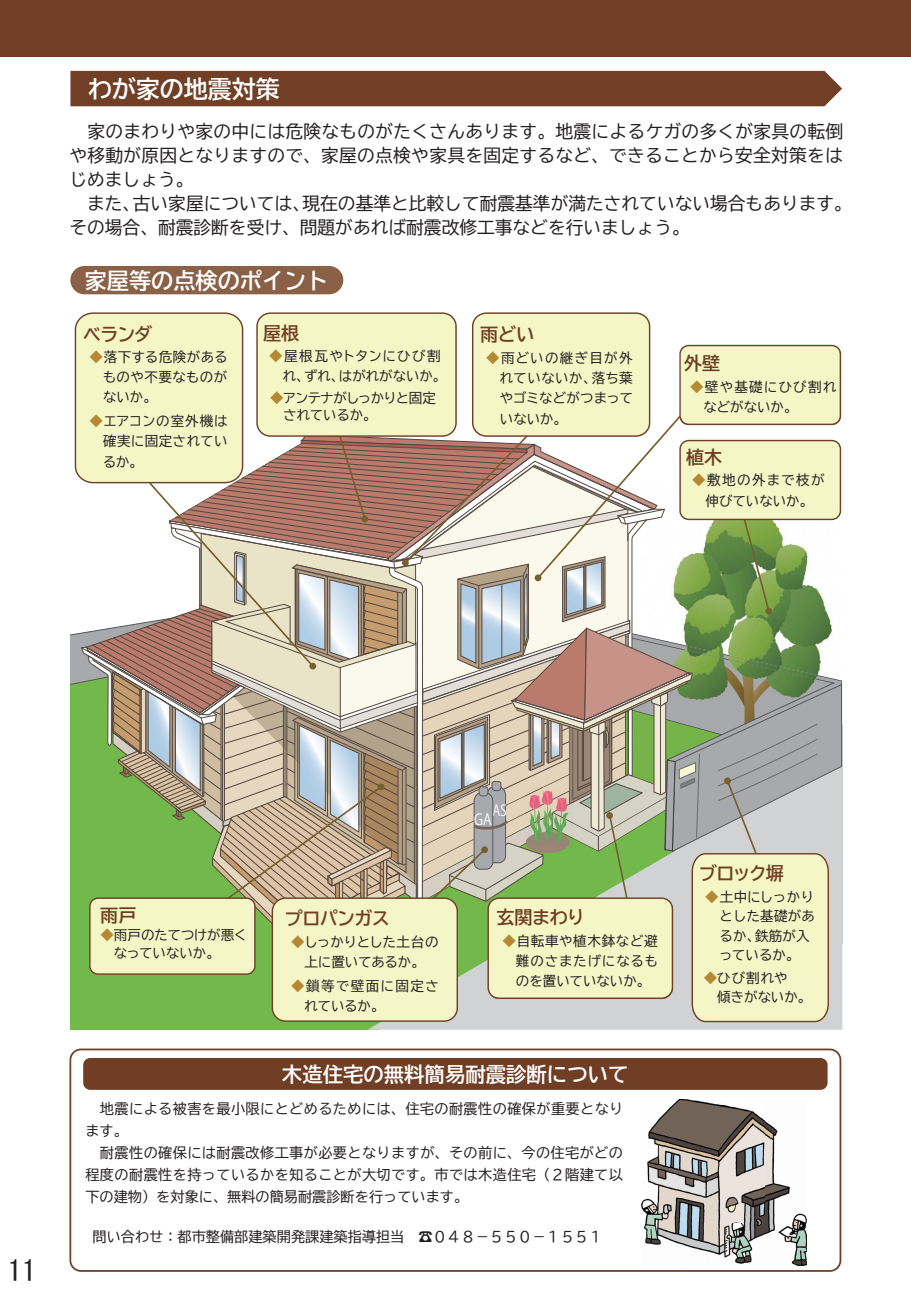
<style>
.page{position:relative;width:911px;height:1290px;background:#fff}
.page>*{position:absolute;margin:0;border:0;box-sizing:border-box;transform-origin:0 0}
.t1{font:28.38px "MS Gothic";color:#231f20}
.t2{font:23.88px "BIZ UD Gothic Bold";color:#fff}
.t3{font:22.12px "BIZ UD Gothic Bold";color:#fff}
.t4{font:20.38px "BIZ UD Gothic Bold";color:#fff}
.t5{font:18px "BIZ UDP Gothic Bold";color:#703f25}
.t6{font:18px "BIZ UDP Gothic Bold";color:#6e3e24}
.t7{font:17.75px/23.9px "BIZ UD Gothic";letter-spacing:.015em;color:#231f20}
.t8{font:15.25px "Koz Go Pr 6 N";color:#fff;scale:.79 1}
.t9{font:15.25px "Koz Go Pr 6 N";color:#fff;scale:.86 1}
.t10{font:14.12px/22.1px "BIZ UD Gothic";letter-spacing:.025em;color:#231f20}
.t11{font:14.12px "BIZ UD Gothic";color:#231f20}
.t12{font:13.5px/20.4px "BIZ UDP Gothic";letter-spacing:.03em;color:#231f20;text-align:justify}
.t13{font:13.5px/17.6px "BIZ UDP Gothic";color:#231f20}
.t14{font:13.5px/20.4px "BIZ UDP Gothic";letter-spacing:.1em;color:#231f20}
.t15{font:13.5px/20.2px "BIZ UDP Gothic";letter-spacing:.05em;color:#231f20;text-align:center}
.t16{font:13.5px "BIZ UDP Gothic";letter-spacing:.11em;color:#231f20}
.s1{color:#b58933}
</style>
<div class="page">
<div style="left:0;top:0;width:911px;height:57px;background:#703f25"></div>
<div style="left:70px;top:71px;width:772px;height:35px;background:#703f25"></div>
<svg style="left:70px;top:312px;width:772px;height:718px"></svg>
<div style="left:681px;top:352px;width:160px;height:72px;background:#f5f6c6"></div>
<div style="left:70px;top:266px;width:273px;height:28px;background:#8a6146;border-radius:14px"></div>
<div style="left:69px;top:1048px;width:772px;height:224px;border:2px solid #6f3e25;border-radius:11px"></div>
<div style="left:83px;top:1058px;width:744px;height:32px;background:#6f3e25;border-radius:7px"></div>
<img style="left:641px;top:1099px;width:166px;height:166px">
<h2 class="t2" style="left:88px;top:77px;width:193px">わが家の地震対策</h2>
<p class="t7" style="left:69px;top:119px;width:784px">　家のまわりや家の中には危険なものがたくさんあります。地震によるケガの多くが家具の転倒や移動が原因となりますので、家屋の点検や家具を固定するなど、できることから安全対策をはじめましょう。<br>　また、古い家屋については、現在の基準と比較して耐震基準が満たされていない場合もあります。その場合、耐震診断を受け、問題があれば耐震改修工事などを行いましょう。</p>
<p class="t3" style="left:85px;top:269px;width:245px">家屋等の点検のポイント</p>
<p class="t5" style="left:84px;top:325px;width:70px">ベランダ</p>
<p class="t12" style="left:103px;top:346px;width:126px;text-indent:-14px"><span class="s1">◆</span>落下する危険があるものや不要なものがないか。</p>
<p class="t12" style="left:103px;top:411px;width:126px;text-indent:-14px"><span class="s1">◆</span>エアコンの室外機は確実に固定されているか。</p>
<p class="t5" style="left:263px;top:324px;width:38px">屋根</p>
<p class="t14" style="left:269px;top:345px;width:173px;text-align:right"><span class="s1">◆</span>屋根瓦やトタンにひび割れ、ずれ、はがれがないか。</p>
<p class="t13" style="left:283px;top:389px;width:154px;text-indent:-14px"><span class="s1">◆</span>アンテナがしっかりと固定されているか。</p>
<p class="t6" style="left:480px;top:325px;width:56px">雨どい</p>
<p class="t12" style="left:500px;top:347px;width:135px;text-indent:-14px"><span class="s1">◆</span>雨どいの継ぎ目が外れていないか、落ち葉やゴミなどがつまっていないか。</p>
<p class="t6" style="left:684px;top:355px;width:38px">外壁</p>
<p class="t14" style="left:703px;top:376px;width:134px;text-indent:-14px"><span class="s1">◆</span>壁や基礎にひび割れなどがないか。</p>
<p class="t6" style="left:686px;top:448px;width:38px">植木</p>
<p class="t13" style="left:705px;top:492px;width:104px">伸びていないか。</p>
<p class="t16" style="left:692px;top:473px;width:134px"><span class="s1">◆</span>敷地の外まで枝が</p>
<h1 class="t1" style="left:8px;top:1256px;width:30px">11</h1>
<p class="t6" style="left:100px;top:906px;width:38px">雨戸</p>
<p class="t13" style="left:114px;top:926px;width:133px;line-height:18px;text-indent:-14px"><span class="s1">◆</span>雨戸のたてつけが悪くなっていないか。</p>
<p class="t5" style="left:285px;top:909px;width:106px">プロパンガス</p>
<p class="t15" style="left:291px;top:931px;width:149px"><span class="s1">◆</span>しっかりとした土台の上に置いてあるか。</p>
<p class="t14" style="left:305px;top:975px;width:135px;text-indent:-14px"><span class="s1">◆</span>鎖等で壁面に固定されているか。</p>
<p class="t8" style="left:484px;top:802px;width:30px">GAS</p>
<p class="t9" style="left:474px;top:810px;width:22px">GA</p>
<p class="t5" style="left:496px;top:908px;width:89px">玄関まわり</p>
<p class="t12" style="left:516px;top:930px;width:143px;text-indent:-14px"><span class="s1">◆</span>自転車や植木鉢など避難のさまたげになるものを置いていないか。</p>
<p class="t4" style="left:282px;top:1064px;width:348px">木造住宅の無料簡易耐震診断について</p>
<p class="t10" style="left:85px;top:1097px;width:539px;text-indent:15px">地震による被害を最小限にとどめるためには、住宅の耐震性の確保が重要となります。<br>　耐震性の確保には耐震改修工事が必要となりますが、その前に、今の住宅がどの程度の耐震性を持っているかを知ることが大切です。市では木造住宅（２階建て以下の建物）を対象に、無料の簡易耐震診断を行っています。</p>
<p class="t11" style="left:78px;top:1229px;width:526px">　問い合わせ：都市整備部建築開発課建築指導担当　☎０４８－５５０－１５５１</p>
<p class="t5" style="left:699px;top:864px;width:86px">ブロック塀</p>
<p class="t12" style="left:720px;top:887px;width:96px;line-height:19.5px;text-align:left;text-indent:-15px"><span class="s1">◆</span>土中にしっかりとした基礎があるか、鉄筋が入っているか。</p>
<p class="t13" style="left:717px;top:968px;width:90px;line-height:19.5px;text-indent:-14px"><span class="s1">◆</span>ひび割れや<br>傾きがないか。</p>
</div>
